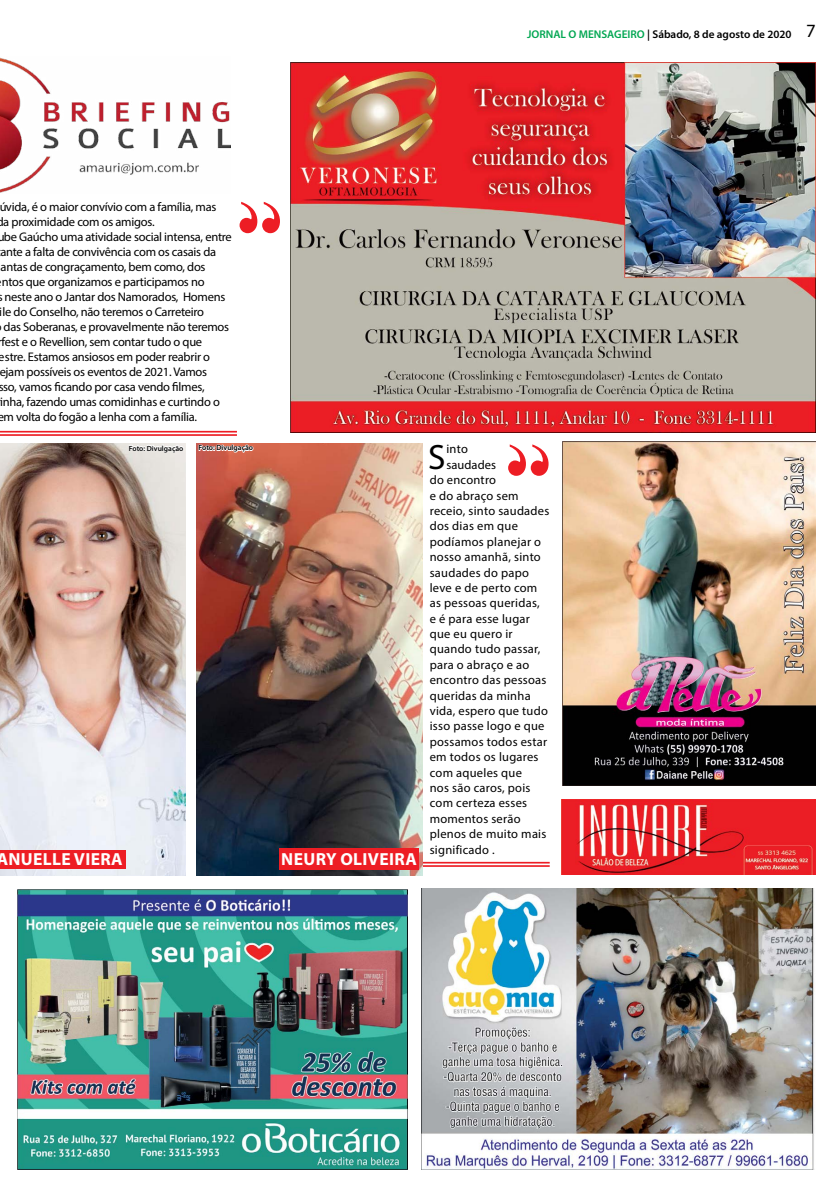
<style>
.page{position:relative;width:833px;height:1188px;background:#fff}
.page>*{position:absolute;margin:0;border:0;box-sizing:border-box;transform-origin:0 0}
.t1{font:35.25px "Myriad Pro";color:#000}
.t2{font:700 17.5px "Myriad Pro";letter-spacing:.02em;color:#fff}
.t3{font:12.5px "Myriad Pro";letter-spacing:-.02em;color:#000}
.t4{font:12.5px "Myriad Pro";letter-spacing:.02em;color:#000}
.t5{font:12.5px "Myriad Pro";letter-spacing:.005em;color:#000}
.t6{font:600 11.25px "Myriad Pro";color:#000}
.t7{font:600 7.5px "Myriad Pro";color:#000}
.s1{color:#00a651}
.s2{font-weight:400;font-size:18.75px}
</style>
<div class="page">
<img style="left:562px;top:442px;width:254px;height:343px">
<img style="left:422px;top:888px;width:393px;height:281px">
<img style="left:18px;top:889px;width:390px;height:280px">
<img style="left:561px;top:799px;width:254px;height:75px">
<img style="left:0;top:57px;width:230px;height:136px">
<img style="left:290px;top:63px;width:526px;height:369px">
<hr style="left:0;top:431px;width:237px;height:1px;background:#ed1d24">
<hr style="left:0;top:434px;width:237px;height:2px;background:#ed1d24">
<img style="left:0;top:443px;width:185px;height:431px">
<div style="left:0;top:849px;width:126px;height:19px;background:#ed1d24"></div>
<hr style="left:229px;top:861px;width:321px;height:2px;background:#ed1d24">
<hr style="left:229px;top:864px;width:321px;height:2px;background:#ed1d24">
<img style="left:197px;top:443px;width:226px;height:431px">
<div style="left:279px;top:848px;width:140px;height:21px;background:#ed1d24"></div>
<svg style="left:198px;top:443px;width:55px;height:17px"></svg>
<svg style="left:128px;top:443px;width:56px;height:18px"></svg>
<p class="t6" style="left:527px;top:27px;width:290px"><span class="s1">JORNAL O MENSAGEIRO</span> | Sábado, 8 de agosto de 2020 <span class="s2">7</span></p>
<p class="t3" style="left:-1px;top:199px;width:219px">úvida, é o maior convívio com a família, mas</p>
<p class="t3" style="left:3px;top:214px;width:153px">a proximidade com os amigos.</p>
<p class="t3" style="left:-3px;top:229px;width:236px">ube Gaúcho uma atividade social intensa, entre</p>
<p class="t3" style="left:0;top:244px;width:217px">ante a falta de convivência com os casais da</p>
<p class="t3" style="left:1px;top:259px;width:206px">antas de congraçamento, bem como, dos</p>
<p class="t3" style="left:2px;top:274px;width:204px">ntos que organizamos e participamos no</p>
<p class="t3" style="left:5px;top:289px;width:222px">neste ano o Jantar dos Namorados, Homens</p>
<p class="t3" style="left:0;top:304px;width:206px">ile do Conselho, não teremos o Carreteiro</p>
<p class="t3" style="left:4px;top:319px;width:227px">das Soberanas, e provavelmente não teremos</p>
<p class="t3" style="left:1px;top:334px;width:202px">fest e o Revellion, sem contar tudo o que</p>
<p class="t3" style="left:-1px;top:349px;width:213px">estre. Estamos ansiosos em poder reabrir o</p>
<p class="t3" style="left:-1px;top:364px;width:209px">ejam possíveis os eventos de 2021. Vamos</p>
<p class="t3" style="left:-1px;top:379px;width:207px">sso, vamos ficando por casa vendo filmes,</p>
<p class="t3" style="left:0;top:394px;width:221px">inha, fazendo umas comidinhas e curtindo o</p>
<p class="t3" style="left:-3px;top:409px;width:201px">em volta do fogão a lenha com a família.</p>
<p class="t7" style="left:129px;top:443px;width:56px">Foto: Divulgação</p>
<p class="t7" style="left:198px;top:443px;width:56px">Foto: Divulgação</p>
<h2 class="t2" style="left:-3px;top:847px;width:128px">ANUELLE VIERA</h2>
<h2 class="t2" style="left:281px;top:847px;width:137px">NEURY OLIVEIRA</h2>
<h1 class="t1" style="left:428px;top:435px;width:19px">S</h1>
<p class="t3" style="left:446px;top:441px;width:23px">into</p>
<p class="t5" style="left:446px;top:457px;width:51px">saudades</p>
<p class="t4" style="left:430px;top:472px;width:68px">do encontro</p>
<p class="t4" style="left:430px;top:487px;width:90px">e do abraço sem</p>
<p class="t4" style="left:430px;top:503px;width:121px">receio, sinto saudades</p>
<p class="t4" style="left:430px;top:518px;width:90px">dos dias em que</p>
<p class="t4" style="left:430px;top:533px;width:113px">podíamos planejar o</p>
<p class="t4" style="left:430px;top:549px;width:113px">nosso amanhã, sinto</p>
<p class="t4" style="left:430px;top:564px;width:101px">saudades do papo</p>
<p class="t4" style="left:430px;top:580px;width:109px">leve e de perto com</p>
<p class="t4" style="left:430px;top:595px;width:111px">as pessoas queridas,</p>
<p class="t4" style="left:430px;top:610px;width:102px">e é para esse lugar</p>
<p class="t4" style="left:430px;top:626px;width:84px">que eu quero ir</p>
<p class="t4" style="left:430px;top:641px;width:112px">quando tudo passar,</p>
<p class="t4" style="left:430px;top:656px;width:101px">para o abraço e ao</p>
<p class="t4" style="left:430px;top:672px;width:118px">encontro das pessoas</p>
<p class="t4" style="left:430px;top:687px;width:102px">queridas da minha</p>
<p class="t4" style="left:430px;top:703px;width:120px">vida, espero que tudo</p>
<p class="t4" style="left:430px;top:718px;width:116px">isso passe logo e que</p>
<p class="t4" style="left:430px;top:733px;width:119px">possamos todos estar</p>
<p class="t4" style="left:430px;top:749px;width:110px">em todos os lugares</p>
<p class="t4" style="left:430px;top:764px;width:94px">com aqueles que</p>
<p class="t4" style="left:430px;top:779px;width:102px">nos são caros, pois</p>
<p class="t4" style="left:430px;top:795px;width:99px">com certeza esses</p>
<p class="t4" style="left:430px;top:810px;width:92px">momentos serão</p>
<p class="t4" style="left:430px;top:826px;width:118px">plenos de muito mais</p>
<p class="t4" style="left:430px;top:841px;width:66px">significado .</p>
</div>
